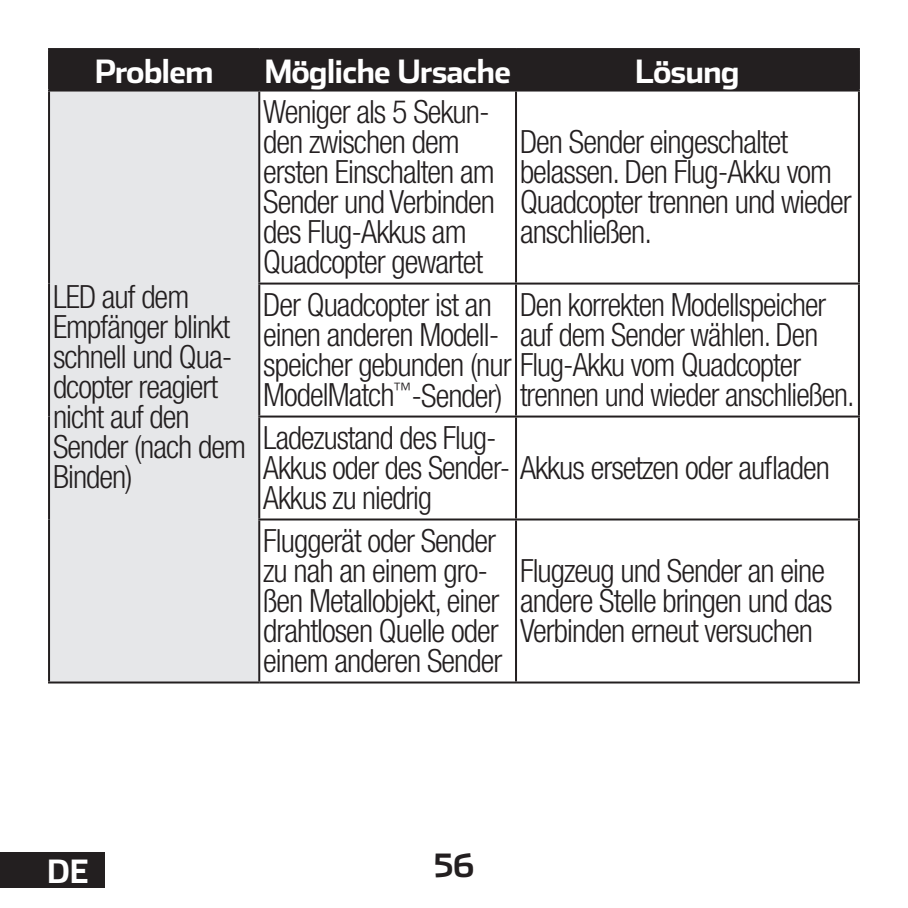
<style>
.page{position:relative;width:908px;height:908px;background:#fff}
.page>*{position:absolute;margin:0;border:0;box-sizing:border-box;transform-origin:0 0}
.t1{font:300 condensed 32px/30px "Helvetica Neue LT Std";letter-spacing:-.03em;color:#231f20}
.t2{font:700 32px "Stainless";letter-spacing:-.03em;color:#fff}
.t3{font:700 32px "Stainless";color:#231f20}
</style>
<div class="page">
<div style="left:0;top:851px;width:105px;height:36px;background:#231f20"></div>
<div style="left:50px;top:50px;width:807px;height:39px;background:#231f20"></div>
<div style="left:49px;top:90px;width:210px;height:592px;background:#e6e7e9"></div>
<hr style="left:48px;top:48px;width:211px;height:2px;background:#231f20">
<hr style="left:48px;top:50px;width:2px;height:39px;background:#231f20">
<hr style="left:259px;top:48px;width:257px;height:2px;background:#231f20">
<hr style="left:258px;top:50px;width:2px;height:39px;background:#231f20">
<hr style="left:516px;top:48px;width:343px;height:2px;background:#231f20">
<hr style="left:515px;top:50px;width:2px;height:39px;background:#231f20">
<hr style="left:857px;top:50px;width:2px;height:39px;background:#231f20">
<hr style="left:48px;top:89px;width:211px;height:2px;background:#231f20">
<hr style="left:48px;top:91px;width:2px;height:192px;background:#231f20">
<hr style="left:259px;top:89px;width:257px;height:2px;background:#231f20">
<hr style="left:258px;top:91px;width:2px;height:191px;background:#231f20">
<hr style="left:516px;top:89px;width:343px;height:2px;background:#231f20">
<hr style="left:515px;top:91px;width:2px;height:191px;background:#231f20">
<hr style="left:857px;top:91px;width:2px;height:191px;background:#231f20">
<hr style="left:48px;top:283px;width:2px;height:133px;background:#231f20">
<hr style="left:258px;top:282px;width:258px;height:2px;background:#231f20">
<hr style="left:258px;top:284px;width:2px;height:131px;background:#231f20">
<hr style="left:516px;top:282px;width:343px;height:2px;background:#231f20">
<hr style="left:515px;top:284px;width:2px;height:131px;background:#231f20">
<hr style="left:857px;top:284px;width:2px;height:131px;background:#231f20">
<hr style="left:48px;top:416px;width:2px;height:103px;background:#231f20">
<hr style="left:258px;top:415px;width:258px;height:2px;background:#231f20">
<hr style="left:258px;top:417px;width:2px;height:101px;background:#231f20">
<hr style="left:516px;top:415px;width:343px;height:2px;background:#231f20">
<hr style="left:515px;top:417px;width:2px;height:101px;background:#231f20">
<hr style="left:857px;top:417px;width:2px;height:101px;background:#231f20">
<hr style="left:48px;top:519px;width:2px;height:162px;background:#231f20">
<hr style="left:258px;top:518px;width:258px;height:2px;background:#231f20">
<hr style="left:258px;top:520px;width:2px;height:161px;background:#231f20">
<hr style="left:516px;top:518px;width:343px;height:2px;background:#231f20">
<hr style="left:515px;top:520px;width:2px;height:161px;background:#231f20">
<hr style="left:857px;top:520px;width:2px;height:161px;background:#231f20">
<hr style="left:48px;top:681px;width:211px;height:2px;background:#231f20">
<hr style="left:259px;top:681px;width:257px;height:2px;background:#231f20">
<hr style="left:516px;top:681px;width:343px;height:2px;background:#231f20">
<p class="t2" style="left:95px;top:51px;width:120px">Problem</p>
<p class="t2" style="left:264px;top:51px;width:248px">Mögliche Ursache</p>
<p class="t2" style="left:635px;top:51px;width:106px">Lösung</p>
<p class="t1" style="left:53px;top:281px;width:194px">LED auf dem<br>Empfänger blinkt schnell und Qua&shy;dcopter reagiert nicht auf den<br>Sender (nach dem<br>Binden)</p>
<p class="t1" style="left:263px;top:97px;width:233px">Weniger als 5 Sekun&shy;den zwischen dem ersten Einschalten am<br>Sender und Verbinden des Flug-Akkus am<br>Quadcopter gewartet</p>
<p class="t1" style="left:519px;top:127px;width:333px">Den Sender eingeschaltet belassen. Den Flug-Akku vom<br>Quadcopter trennen und wieder anschließen.</p>
<p class="t1" style="left:263px;top:289px;width:539px">Der Quadcopter ist an<br>einen anderen Modell-<br>speicher gebunden (nur Flug-Akku vom Quadcopter<br>ModelMatch<sup>™</sup>-Sender)</p>
<p class="t1" style="left:520px;top:290px;width:308px">Den korrekten Modellspeicher auf dem Sender wählen. Den</p>
<p class="t1" style="left:520px;top:380px;width:336px">trennen und wieder anschließen.</p>
<p class="t1" style="left:263px;top:422px;width:568px">Ladezustand des Flug-<br>Akkus oder des Sender- Akkus ersetzen oder aufladen<br>Akkus zu niedrig</p>
<p class="t1" style="left:263px;top:525px;width:240px">Fluggerät oder Sender zu nah an einem gro&shy;ßen Metallobjekt, einer drahtlosen Quelle oder einem anderen Sender</p>
<p class="t1" style="left:520px;top:555px;width:314px">Flugzeug und Sender an eine andere Stelle bringen und das<br>Verbinden erneut versuchen</p>
<p class="t2" style="left:47px;top:850px;width:43px">DE</p>
<p class="t3" style="left:433px;top:845px;width:42px">56</p>
</div>
